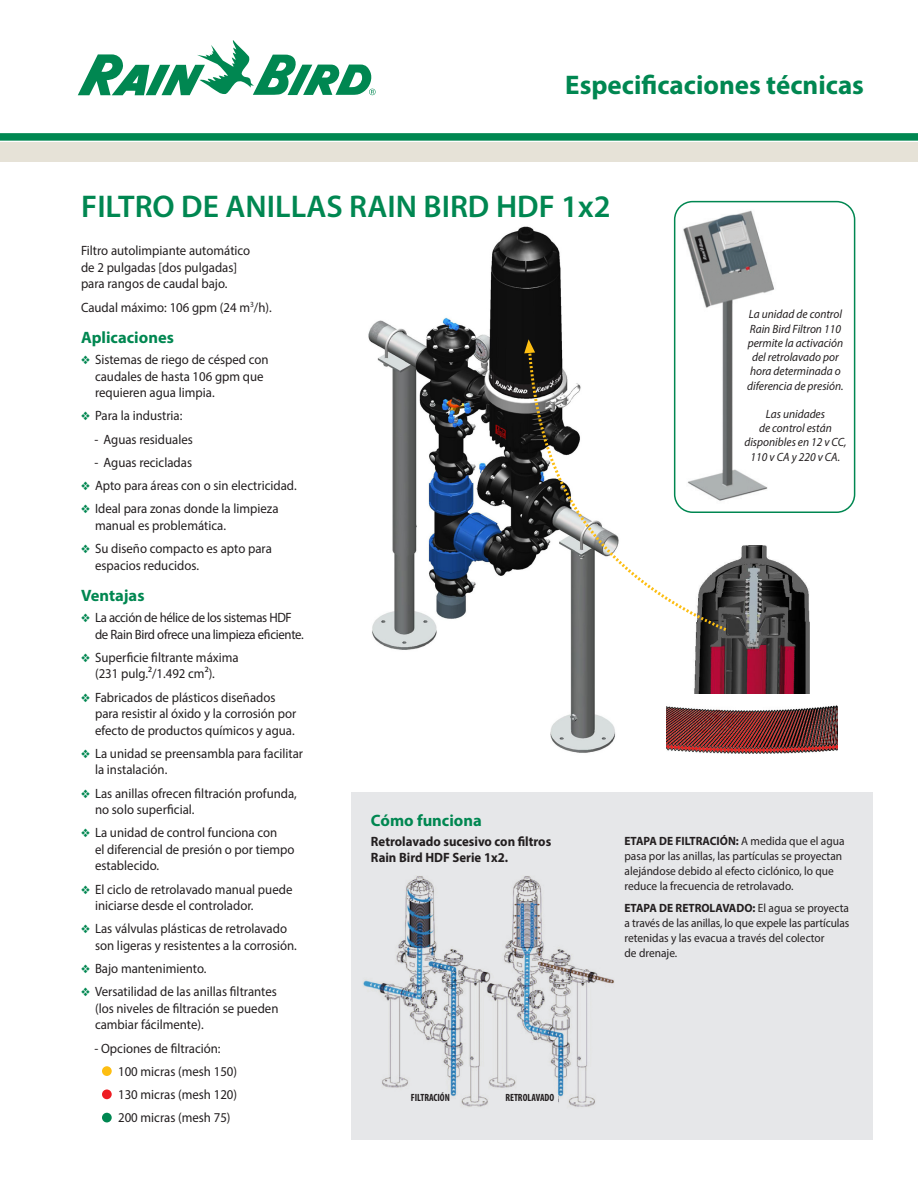
<style>
.page{position:relative;width:918px;height:1188px;background:#fff}
.page>*{position:absolute;margin:0;border:0;box-sizing:border-box;transform-origin:0 0}
.Main_Subhead{font:600 31.5px "Myriad Pro";color:#008751}
.Main_Subhead-2{font:700 27px "Myriad Pro";color:#008751}
.SubHead{font:700 16.5px "Myriad Pro";color:#008751}
.Overview_text{font:13.5px/16.5px "Myriad Pro";color:#231f20;scale:.95 1}
.Bulleted_text{font:13.5px "Myriad Pro";color:#231f20;scale:.95 1}
.Overview_text-2{font:13.5px/16.5px "Myriad Pro";letter-spacing:-.025em;color:#231f20;scale:.95 1}
.Overview_text-3{font:700 13.5px/15.8px "Myriad Pro";color:#231f20;scale:.95 1}
.Overview_text-4{font:12px/15px "Myriad Pro";color:#231f20;scale:.95 1}
.Overview_text-5{font:italic 12px/14.2px "Myriad Pro";color:#231f20;text-align:center;scale:.95 1}
.Overview_text-6{font:700 condensed 10.5px "Myriad Pro";color:#231f20;scale:.95 1}
.s1{color:#008751}
.s2{font-weight:700}
</style>
<div class="page">
<img style="left:368px;top:226px;width:248px;height:527px">
<div style="left:351px;top:792px;width:522px;height:347px;background:#e6e7e9"></div>
<img style="left:363px;top:876px;width:251px;height:231px">
<div style="left:0;top:133px;width:918px;height:8px;background:#008751"></div>
<div style="left:0;top:142px;width:918px;height:20px;background:#e6e2d7"></div>
<div style="left:102px;top:1066px;width:10px;height:10px;background:#fdbe12;border-radius:50%"></div>
<div style="left:102px;top:1089px;width:10px;height:10px;background:#ee1d23;border-radius:50%"></div>
<div style="left:102px;top:1113px;width:10px;height:9px;background:#008751;border-radius:50%"></div>
<img style="left:694px;top:545px;width:116px;height:148px">
<img style="left:666px;top:705px;width:171px;height:48px">
<svg style="left:527px;top:351px;width:203px;height:283px"></svg>
<svg style="left:524px;top:339px;width:11px;height:14px"></svg>
<img style="left:678px;top:202px;width:96px;height:306px">
<div style="left:674px;top:201px;width:181px;height:312px;border:2px solid #008751;border-radius:18px"></div>
<svg style="left:78px;top:40px;width:298px;height:55px"></svg>
<div style="left:402px;top:1093px;width:48px;height:12px;background:#e6e7e9"></div>
<div style="left:505px;top:1093px;width:53px;height:15px;background:#e6e7e9"></div>
<p class="Main_Subhead-2" style="left:565px;top:67px;width:300px">Especificaciones técnicas</p>
<p class="Main_Subhead" style="left:81px;top:187px;width:531px">FILTRO DE ANILLAS RAIN BIRD HDF 1x2</p>
<p class="Overview_text" style="left:81px;top:242px;width:180px">Filtro autolimpiante automático de 2 pulgadas [dos pulgadas] para rangos de caudal bajo.</p>
<p class="Overview_text" style="left:81px;top:299px;width:202px">Caudal máximo: 106 gpm (24 m<sup>3</sup>/h).</p>
<p class="SubHead" style="left:81px;top:327px;width:94px">Aplicaciones</p>
<p class="Overview_text" style="left:95px;top:351px;width:184px;text-indent:-14px"><span class="s1">❖</span> Sistemas de riego de césped con caudales de hasta 106 gpm que requieren agua limpia.</p>
<p class="Overview_text" style="left:81px;top:407px;width:108px"><span class="s1">❖</span> Para la industria:</p>
<p class="Bulleted_text" style="left:94px;top:431px;width:105px">- Aguas residuales</p>
<p class="Bulleted_text" style="left:94px;top:454px;width:104px">- Aguas recicladas</p>
<p class="Overview_text" style="left:81px;top:477px;width:229px"><span class="s1">❖</span> Apto para áreas con o sin electricidad.</p>
<p class="Overview_text" style="left:95px;top:500px;width:195px;text-indent:-14px"><span class="s1">❖</span> Ideal para zonas donde la limpieza manual es problemática.</p>
<p class="Overview_text" style="left:95px;top:540px;width:188px;text-indent:-14px"><span class="s1">❖</span> Su diseño compacto es apto para espacios reducidos.</p>
<p class="SubHead" style="left:81px;top:585px;width:65px">Ventajas</p>
<p class="Overview_text-2" style="left:95px;top:609px;width:221px;text-indent:-14px"><span class="s1">❖</span> La acción de hélice de los sistemas HDF de Rain Bird ofrece una limpieza eficiente.</p>
<p class="Overview_text" style="left:95px;top:649px;width:153px;text-indent:-14px"><span class="s1">❖</span> Superficie filtrante máxima (231 pulg.²/1.492 cm²).</p>
<p class="Overview_text" style="left:95px;top:689px;width:213px;text-indent:-14px"><span class="s1">❖</span> Fabricados de plásticos diseñados para resistir al óxido y la corrosión por efecto de productos químicos y agua.</p>
<p class="Overview_text" style="left:95px;top:745px;width:221px;text-indent:-14px"><span class="s1">❖</span> La unidad se preensambla para facilitar la instalación.</p>
<p class="Overview_text" style="left:95px;top:785px;width:214px;text-indent:-14px"><span class="s1">❖</span> Las anillas ofrecen filtración profunda, no solo superficial.</p>
<p class="Overview_text" style="left:95px;top:824px;width:212px;text-indent:-14px"><span class="s1">❖</span> La unidad de control funciona con<br>el diferencial de presión o por tiempo establecido.</p>
<p class="Overview_text" style="left:95px;top:881px;width:209px;text-indent:-14px"><span class="s1">❖</span> El ciclo de retrolavado manual puede iniciarse desde el controlador.</p>
<p class="Overview_text" style="left:95px;top:920px;width:214px;text-indent:-14px"><span class="s1">❖</span> Las válvulas plásticas de retrolavado son ligeras y resistentes a la corrosión.</p>
<p class="Overview_text" style="left:81px;top:960px;width:134px"><span class="s1">❖</span> Bajo mantenimiento.</p>
<p class="Overview_text" style="left:95px;top:983px;width:195px;text-align:justify;text-indent:-14px"><span class="s1">❖</span> Versatilidad de las anillas filtrantes (los niveles de filtración se pueden cambiar fácilmente).</p>
<p class="Bulleted_text" style="left:94px;top:1040px;width:134px">- Opciones de filtración:</p>
<p class="Bulleted_text" style="left:118px;top:1063px;width:127px">100 micras (mesh 150)</p>
<p class="Bulleted_text" style="left:118px;top:1086px;width:127px">130 micras (mesh 120)</p>
<p class="Bulleted_text" style="left:118px;top:1110px;width:120px">200 micras (mesh 75)</p>
<p class="SubHead" style="left:371px;top:809px;width:112px">Cómo funciona</p>
<p class="Overview_text-3" style="left:371px;top:833px;width:191px">Retrolavado sucesivo con filtros<br>Rain Bird HDF Serie 1x2.</p>
<p class="Overview_text-6" style="left:411px;top:1091px;width:43px">FILTRACIÓN</p>
<p class="Overview_text-6" style="left:505px;top:1091px;width:53px">RETROLAVADO</p>
<p class="Overview_text-5" style="left:747px;top:307px;width:103px">La unidad de control<br>Rain Bird Filtron 110 permite la activación del retrolavado por hora determinada o diferencia de presión.</p>
<p class="Overview_text-5" style="left:744px;top:406px;width:109px">Las unidades<br>de control están disponibles en 12 v CC,<br>110 v CA y 220 v CA.</p>
<p class="Overview_text-4" style="left:625px;top:833px;width:233px"><span class="s2">ETAPA DE FILTRACIÓN:</span> A medida que el agua pasa por las anillas, las partículas se proyectan alejándose debido al efecto ciclónico, lo que reduce la frecuencia de retrolavado.</p>
<p class="Overview_text-4" style="left:625px;top:900px;width:238px"><span class="s2">ETAPA DE RETROLAVADO:</span> El agua se proyecta a través de las anillas, lo que expele las partículas retenidas y las evacua a través del colector<br>de drenaje.</p>
</div>
